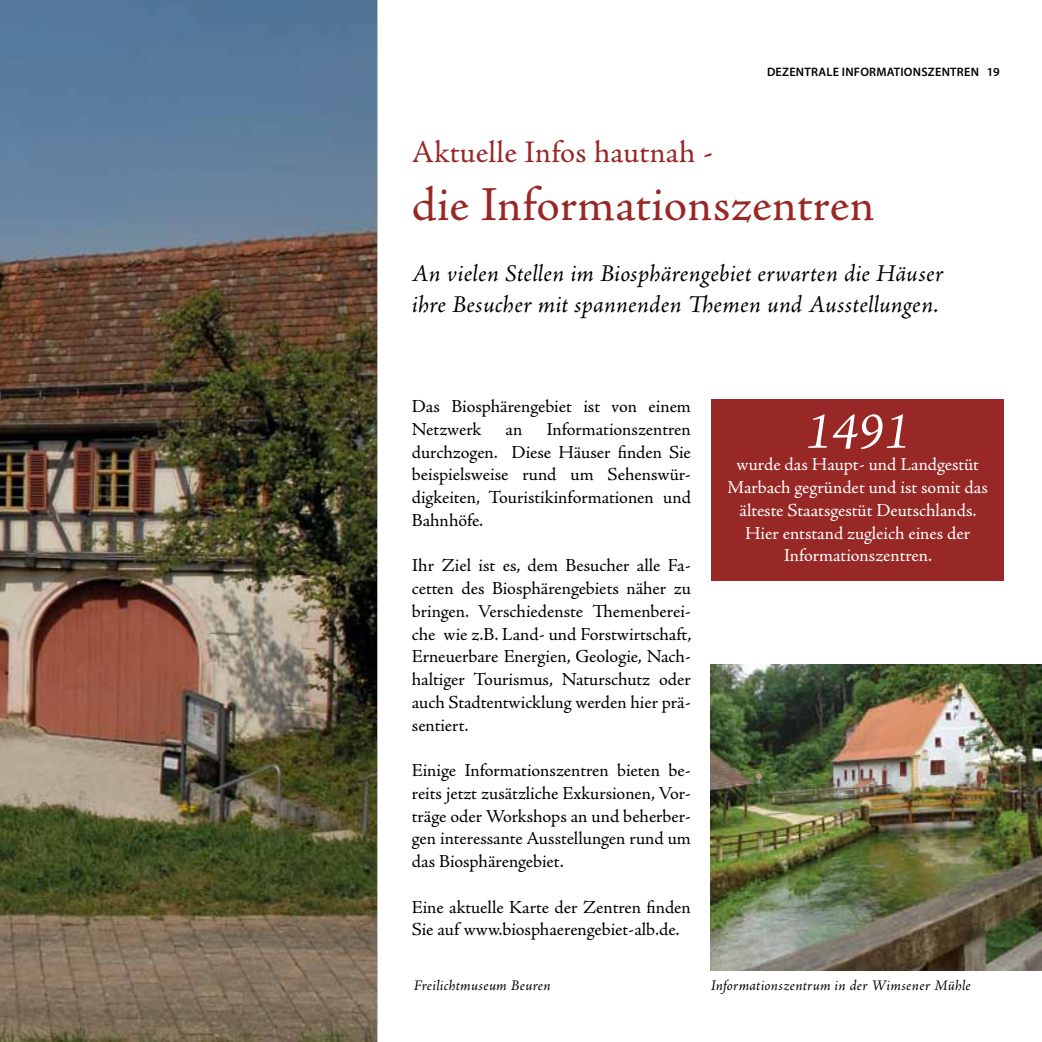
<style>
.page{position:relative;width:1042px;height:1042px;background:#fff}
.page>*{position:absolute;margin:0;border:0;box-sizing:border-box;transform-origin:0 0}
.t1{font:italic 52.5px "Adobe Jenson Pro";color:#fff}
.t2{font:49px "Adobe Jenson Pro";letter-spacing:.005em;color:#972825}
.t3{font:31.5px "Adobe Jenson Pro";letter-spacing:.005em;color:#972825}
.t4{font:italic 24.5px/31.5px "Adobe Jenson Pro";letter-spacing:.005em;color:#000}
.t5{font:18.38px/22.8px "Adobe Jenson Pro";letter-spacing:-.005em;color:#000;text-align:justify}
.t6{font:18.38px/22.8px "Adobe Jenson Pro";letter-spacing:-.005em;color:#fff;text-align:center}
.t7{font:italic 14.88px "Adobe Jenson Pro";letter-spacing:.015em;color:#000}
.t8{font:600 12.25px "Myriad Pro";letter-spacing:.02em;color:#000}
</style>
<div class="page">
<img style="left:0;top:0;width:377px;height:1042px">
<img style="left:711px;top:665px;width:331px;height:306px">
<div style="left:711px;top:399px;width:292px;height:181px;background:#972825"></div>
<p class="t8" style="left:767px;top:64px;width:234px">DEZENTRALE INFORMATIONSZENTREN 19</p>
<h3 class="t3" style="left:412px;top:134px;width:303px">Aktuelle Infos hautnah -</h3>
<h2 class="t2" style="left:412px;top:176px;width:464px">die Informationszentren</h2>
<h3 class="t4" style="left:412px;top:259px;width:533px">An vielen Stellen im Biosphärengebiet erwarten die Häuser ihre Besucher mit spannenden Themen und Ausstellungen.</h3>
<p class="t5" style="left:412px;top:395px;width:281px">Das Biosphärengebiet ist von einem<br>Netzwerk</p>
<p class="t5" style="left:412px;top:418px;width:281px;text-indent:135px">Informationszentren durchzogen. Diese Häuser finden Sie beispielsweise rund um Sehenswür&shy;digkeiten, Touristikinformationen und Bahnhöfe.</p>
<p class="t5" style="left:412px;top:554px;width:281px">Ihr Ziel ist es, dem Besucher alle Fa&shy;cetten des Biosphärengebiets näher zu bringen. Verschiedenste Themenberei&shy;che wie z.B. Land- und Forstwirtschaft, Erneuerbare Energien, Geologie, Nach&shy;haltiger Tourismus, Naturschutz oder auch Stadtentwicklung werden hier prä&shy;sentiert.</p>
<p class="t5" style="left:412px;top:759px;width:281px">Einige Informationszentren bieten be&shy;reits jetzt zusätzliche Exkursionen, Vor&shy;träge oder Workshops an und beherber&shy;gen interessante Ausstellungen rund um das Biosphärengebiet.</p>
<p class="t5" style="left:412px;top:896px;width:281px">Eine aktuelle Karte der Zentren finden<br>Sie auf www.biosphaerengebiet-alb.de.</p>
<p class="t5" style="left:505px;top:418px;width:18px">an</p>
<p class="t7" style="left:414px;top:977px;width:138px">Freilichtmuseum Beuren</p>
<h1 class="t1" style="left:806px;top:401px;width:106px">1491</h1>
<p class="t6" style="left:727px;top:454px;width:262px">wurde das Haupt- und Landgestüt<br>Marbach gegründet und ist somit das älteste Staatsgestüt Deutschlands.<br>Hier entstand zugleich eines der<br>Informationszentren.</p>
<p class="t7" style="left:711px;top:977px;width:261px">Informationszentrum in der Wimsener Mühle</p>
</div>
